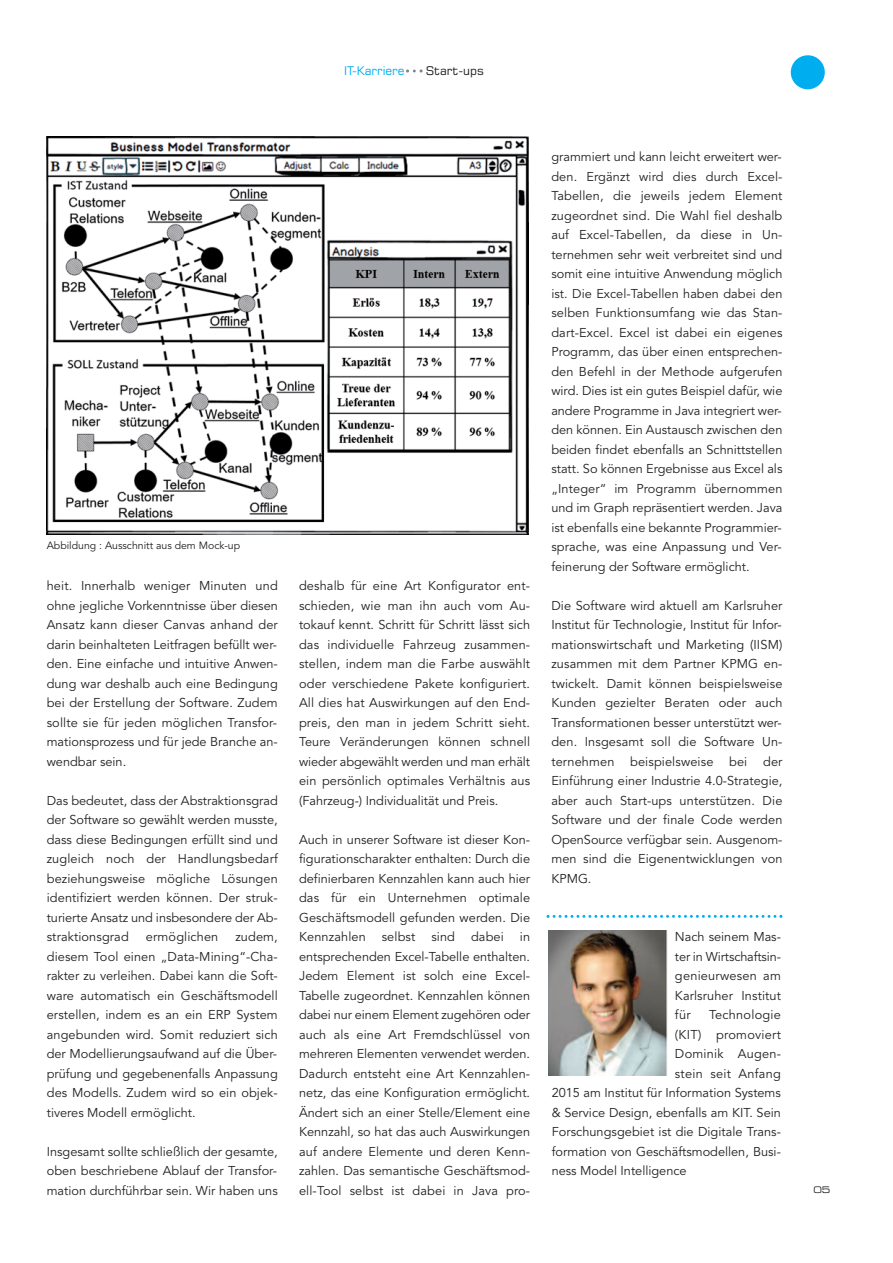
<style>
.page{position:relative;width:893px;height:1263px;background:#fff}
.page>*{position:absolute;margin:0;border:0;box-sizing:border-box;transform-origin:0 0}
.t1{font:12.75px/19.5px "Avenir";color:#231f20;text-align:justify}
.t2{font:12.75px "Avenir";letter-spacing:.02em;color:#231f20}
.t3{font:12px "Square 721 BT";color:#00aeef}
.t4{font:12px "Square 721 BT";color:#231f20}
.t5{font:10.5px "Avenir";color:#231f20}
.t6{font:expanded 9px "Square 721 BT";color:#231f20}
</style>
<div class="page">
<div style="left:791px;top:55px;width:34px;height:34px;background:#00aeef;border-radius:50%"></div>
<svg style="left:406px;top:69px;width:17px;height:3px"></svg>
<svg style="left:547px;top:915px;width:235px;height:3px"></svg>
<img style="left:47px;top:136px;width:482px;height:399px">
<img style="left:548px;top:930px;width:119px;height:146px">
<p class="t3" style="left:344px;top:66px;width:62px">IT-Karriere</p>
<p class="t4" style="left:426px;top:66px;width:60px">Start-ups</p>
<p class="t5" style="left:47px;top:541px;width:195px">Abbildung : Ausschnitt aus dem Mock-up</p>
<p class="t1" style="left:47px;top:577px;width:233px">heit. Innerhalb weniger Minuten und ohne jegliche Vorkenntnisse über diesen Ansatz kann dieser Canvas anhand der darin beinhalteten Leitfragen befüllt wer&shy;den. Eine einfache und intuitive Anwen&shy;dung war deshalb auch eine Bedingung bei der Erstellung der Software. Zudem sollte sie für jeden möglichen Transfor&shy;mationsprozess und für jede Branche an&shy;wendbar sein.</p>
<p class="t1" style="left:47px;top:791px;width:233px">Das bedeutet, dass der Abstraktionsgrad der Software so gewählt werden musste, dass diese Bedingungen erfüllt sind und zugleich noch der Handlungsbedarf beziehungsweise mögliche Lösungen identifiziert werden können. Der struk&shy;turierte Ansatz und insbesondere der Ab&shy;straktionsgrad</p>
<p class="t1" style="left:47px;top:928px;width:233px;text-indent:189px">zudem, diesem Tool einen „Data-Mining“-Cha&shy;rakter zu verleihen. Dabei kann die Soft&shy;ware automatisch ein Geschäftsmodell erstellen, indem es an ein ERP System angebunden wird. Somit reduziert sich der Modellierungsaufwand auf die Über&shy;prüfung und gegebenenfalls Anpassung des Modells. Zudem wird so ein objek&shy;tiveres Modell ermöglicht.</p>
<p class="t1" style="left:47px;top:1142px;width:233px">Insgesamt sollte schließlich der gesamte, oben beschriebene Ablauf der Transfor&shy;mation durchführbar sein. Wir haben uns</p>
<p class="t1" style="left:146px;top:928px;width:74px">ermöglichen</p>
<p class="t1" style="left:299px;top:577px;width:233px">deshalb für eine Art Konfigurator ent&shy;schieden, wie man ihn auch vom Au&shy;tokauf kennt. Schritt für Schritt lässt sich das individuelle Fahrzeug zusammen&shy;stellen, indem man die Farbe auswählt oder verschiedene Pakete konfiguriert.<br>All dies hat Auswirkungen auf den End&shy;preis, den man in jedem Schritt sieht.<br>Teure Veränderungen können schnell wieder abgewählt werden und man erhält ein persönlich optimales Verhältnis aus (Fahrzeug-) Individualität und Preis.</p>
<p class="t1" style="left:299px;top:830px;width:233px">Auch in unserer Software ist dieser Kon&shy;figurationscharakter enthalten: Durch die definierbaren Kennzahlen kann auch hier das für ein Unternehmen optimale Geschäftsmodell gefunden werden. Die Kennzahlen</p>
<p class="t1" style="left:382px;top:928px;width:35px">selbst</p>
<p class="t1" style="left:431px;top:928px;width:25px">sind</p>
<p class="t1" style="left:471px;top:928px;width:34px">dabei</p>
<p class="t1" style="left:299px;top:928px;width:233px;text-indent:221px">in entsprechenden Excel-Tabelle enthalten.<br>Jedem Element ist solch eine Excel-Tabelle zugeordnet. Kennzahlen können dabei nur einem Element zugehören oder auch als eine Art Fremdschlüssel von mehreren Elementen verwendet werden.<br>Dadurch entsteht eine Art Kennzahlen&shy;netz, das eine Konfiguration ermöglicht.<br>Ändert sich an einer Stelle/Element eine Kennzahl, so hat das auch Auswirkungen auf andere Elemente und deren Kenn&shy;zahlen. Das semantische Geschäftsmod&shy;ell-Tool selbst ist dabei in Java pro-</p>
<p class="t1" style="left:551px;top:148px;width:233px">grammiert und kann leicht erweitert wer&shy;den. Ergänzt wird dies durch Excel-Tabellen, die jeweils jedem Element zugeordnet sind. Die Wahl fiel deshalb auf Excel-Tabellen, da diese in Un&shy;ternehmen sehr weit verbreitet sind und somit eine intuitive Anwendung möglich ist. Die Excel-Tabellen haben dabei den selben Funktionsumfang wie das Stan&shy;dart-Excel. Excel ist dabei ein eigenes Programm, das über einen entsprechen&shy;den Befehl in der Methode aufgerufen wird. Dies ist ein gutes Beispiel dafür, wie andere Programme in Java integriert wer&shy;den können. Ein Austausch zwischen den beiden findet ebenfalls an Schnittstellen statt. So können Ergebnisse aus Excel als „Integer“ im Programm übernommen und im Graph repräsentiert werden. Java ist ebenfalls eine bekannte Programmier&shy;sprache, was eine Anpassung und Ver&shy;feinerung der Software ermöglicht.</p>
<p class="t1" style="left:551px;top:596px;width:233px">Die Software wird aktuell am Karlsruher Institut für Technologie, Institut für Infor&shy;mationswirtschaft und Marketing (IISM) zusammen mit dem Partner KPMG en&shy;twickelt. Damit können beispielsweise Kunden gezielter Beraten oder auch Transformationen besser unterstützt wer&shy;den. Insgesamt soll die Software Un&shy;ternehmen beispielsweise bei der Einführung einer Industrie 4.0-Strategie, aber auch Start-ups unterstützen. Die Software und der finale Code werden OpenSource verfügbar sein. Ausgenom&shy;men sind die Eigenentwicklungen von KPMG.</p>
<p class="t1" style="left:675px;top:928px;width:107px">Nach seinem Mas&shy;ter in Wirtschaftsin&shy;genieurwesen am Karlsruher Institut für</p>
<p class="t2" style="left:709px;top:1009px;width:73px">Technologie</p>
<p class="t2" style="left:675px;top:1029px;width:107px">(KIT) promoviert</p>
<p class="t2" style="left:675px;top:1048px;width:107px">Dominik Augen-</p>
<p class="t2" style="left:675px;top:1068px;width:107px">stein seit Anfang</p>
<p class="t1" style="left:552px;top:1084px;width:231px">2015 am Institut für Information Systems</p>
<p class="t1" style="left:552px;top:1103px;width:231px">&amp; Service Design, ebenfalls am KIT. Sein</p>
<p class="t1" style="left:552px;top:1123px;width:231px">Forschungsgebiet ist die Digitale Trans-</p>
<p class="t1" style="left:552px;top:1142px;width:231px">formation von Geschäftsmodellen, Busi-</p>
<p class="t1" style="left:552px;top:1162px;width:136px">ness Model Intelligence</p>
<p class="t6" style="left:813px;top:1187px;width:19px">05</p>
</div>
